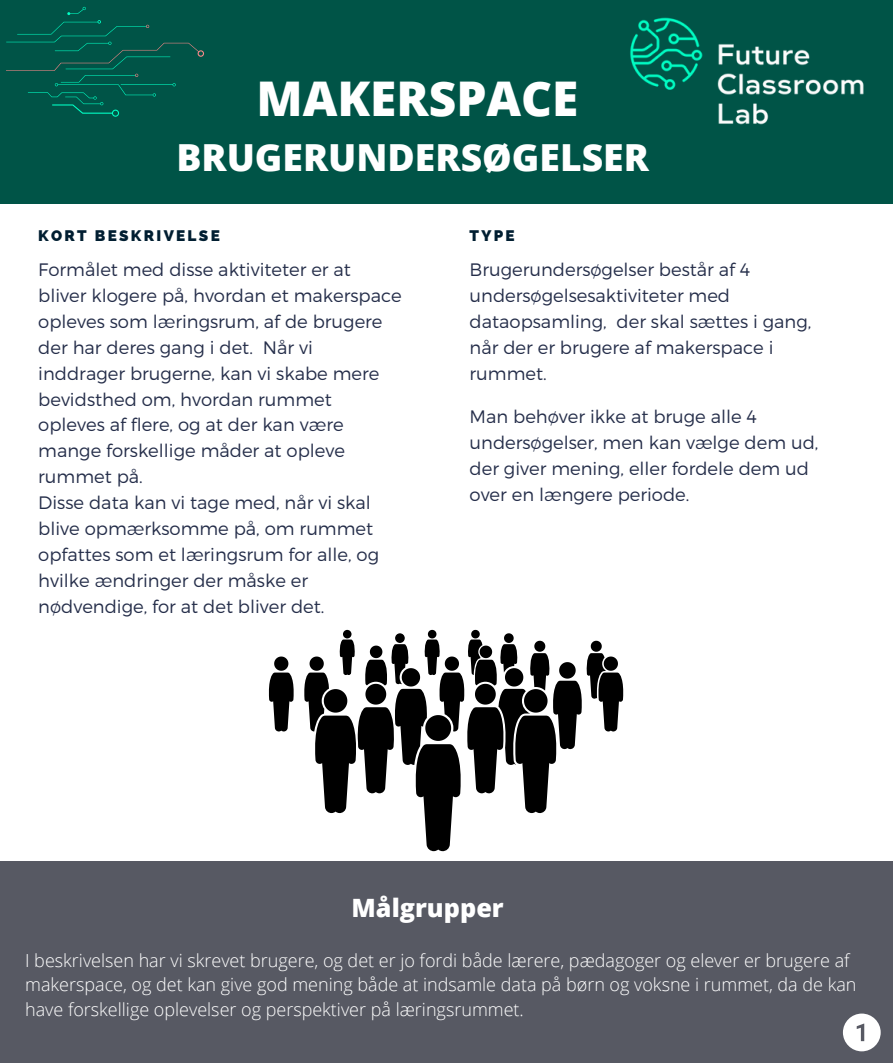
<style>
.page{position:relative;width:893px;height:1064px;background:#fff}
.page>*{position:absolute;margin:0;border:0;box-sizing:border-box;transform-origin:0 0}
.t1{font:800 47.85px "Open Sans";color:#fff}
.t2{font:800 37.35px "Open Sans";color:#fff}
.t3{font:800 25.2px "Open Sans";color:#fff}
.t4{font:300 18px/25.8px "Montserrat";color:#252e4a}
.t5{font:300 18px/24.8px "Open Sans";color:#fff}
.t6{font:800 15.3px "Raleway";letter-spacing:.15em;color:#011e31}
</style>
<div class="page">
<div style="left:0;top:0;width:892px;height:203px;background:#005447"></div>
<img style="left:630px;top:17px;width:234px;height:108px">
<svg style="left:6px;top:7px;width:198px;height:110px"></svg>
<div style="left:0;top:861px;width:892px;height:201px;background:#575963"></div>
<svg style="left:842px;top:1013px;width:38px;height:38px"></svg>
<svg style="left:268px;top:656px;width:26px;height:75px"></svg>
<svg style="left:304px;top:629px;width:320px;height:222px"></svg>
<p class="t1" style="left:256px;top:65px;width:323px">MAKERSPACE</p>
<p class="t2" style="left:176px;top:131px;width:474px">BRUGERUNDERSØGELSER</p>
<p class="t6" style="left:38px;top:226px;width:183px">KORT BESKRIVELSE</p>
<p class="t4" style="left:38px;top:256px;width:365px">Formålet med disse aktiviteter er at bliver klogere på, hvordan et makerspace opleves som læringsrum, af de brugere der har deres gang i det. Når vi inddrager brugerne, kan vi skabe mere bevidsthed om, hvordan rummet opleves af flere, og at der kan være mange forskellige måder at opleve rummet på.</p>
<p class="t4" style="left:38px;top:488px;width:342px">Disse data kan vi tage med, når vi skal blive opmærksomme på, om rummet opfattes som et læringsrum for alle, og hvilke ændringer der måske er nødvendige, for at det bliver det.</p>
<p class="t6" style="left:469px;top:226px;width:47px">TYPE</p>
<p class="t4" style="left:469px;top:256px;width:343px">Brugerundersøgelser består af 4 undersøgelsesaktiviteter med dataopsamling, der skal sættes i gang, når der er brugere af makerspace i rummet.</p>
<p class="t4" style="left:469px;top:402px;width:350px">Man behøver ikke at bruge alle 4 undersøgelser, men kan vælge dem ud, der giver mening, eller fordele dem ud over en længere periode.</p>
<p class="t3" style="left:351px;top:890px;width:154px">Målgrupper</p>
<p class="t5" style="left:25px;top:946px;width:832px">I beskrivelsen har vi skrevet brugere, og det er jo fordi både lærere, pædagoger og elever er brugere af makerspace, og det kan give god mening både at indsamle data på børn og voksne i rummet, da de kan have forskellige oplevelser og perspektiver på læringsrummet.</p>
</div>
